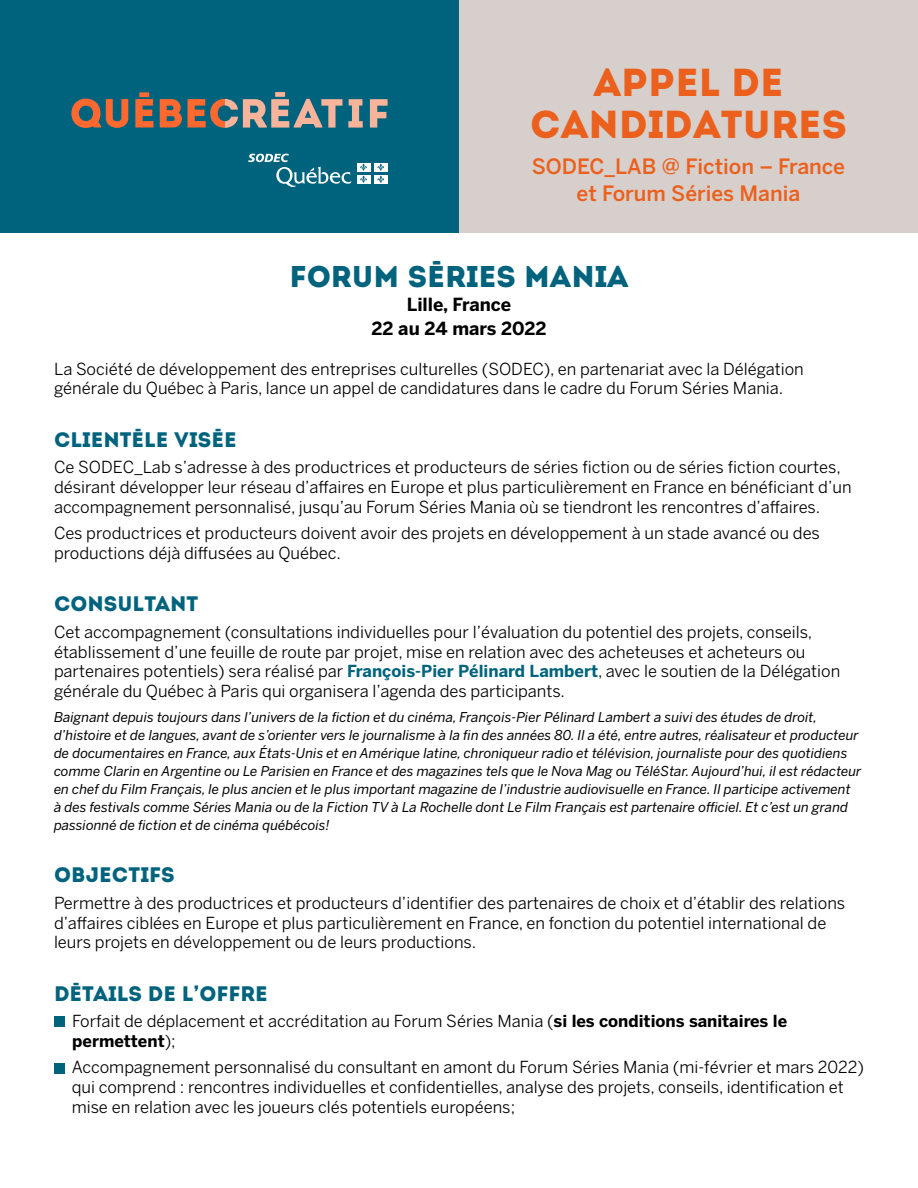
<style>
.page{position:relative;width:918px;height:1188px;background:#fff}
.page>*{position:absolute;margin:0;border:0;box-sizing:border-box;transform-origin:0 0}
.t1{font:39px/42px "Intro SODEC";color:#eb601d;text-align:center}
.t2{font:30px "Intro SODEC";color:#00637d}
.t3{font:21px "Intro SODEC";color:#00637d}
.t4{font:500 21px/27px "Benton Sans";color:#eb601d;text-align:center}
.t5{font:700 18px/24px "Benton Sans";color:#000;text-align:center}
.t6{font:16.5px/19.8px "Benton Sans";color:#000}
.t7{font:italic 13.5px/18px "Benton Sans";color:#000}
.s1{font-weight:700;color:#00637d}
.s2{font-family:"Benton Sans";font-weight:700}
.s3{font-weight:700}
</style>
<div class="page">
<div style="left:0;top:0;width:459px;height:232px;background:#00637d"></div>
<div style="left:459px;top:0;width:459px;height:232px;background:#d7cfcb"></div>
<div style="left:54px;top:1016px;width:11px;height:11px;background:#00637d"></div>
<div style="left:54px;top:1063px;width:11px;height:10px;background:#00637d"></div>
<svg style="left:71px;top:98px;width:57px;height:30px"></svg>
<svg style="left:135px;top:99px;width:18px;height:28px"></svg>
<svg style="left:160px;top:99px;width:22px;height:28px"></svg>
<div style="left:139px;top:92px;width:10px;height:5px;background:#ff682e"></div>
<svg style="left:188px;top:99px;width:154px;height:29px"></svg>
<svg style="left:348px;top:99px;width:15px;height:29px"></svg>
<svg style="left:370px;top:99px;width:18px;height:29px"></svg>
<div style="left:275px;top:92px;width:10px;height:5px;background:#f7b49a"></div>
<div style="left:357px;top:163px;width:13px;height:8px;background:#fff"></div>
<div style="left:374px;top:163px;width:14px;height:8px;background:#fff"></div>
<div style="left:357px;top:175px;width:13px;height:8px;background:#fff"></div>
<svg style="left:360px;top:163px;width:7px;height:20px"></svg>
<div style="left:374px;top:175px;width:14px;height:8px;background:#fff"></div>
<svg style="left:377px;top:163px;width:7px;height:20px"></svg>
<svg style="left:248px;top:154px;width:104px;height:33px"></svg>
<h1 class="t1" style="left:530px;top:62px;width:318px">APPEL DE<br>CANDIDATURES</h1>
<p class="t4" style="left:532px;top:153px;width:315px">SODEC_LAB @ Fiction – France et Forum Séries Mania</p>
<h2 class="t2" style="left:289px;top:258px;width:341px">FORUM SÉRIES MANIA</h2>
<p class="t5" style="left:371px;top:292px;width:177px">Lille, France<br>22 au 24 mars 2022</p>
<p class="t6" style="left:54px;top:358px;width:751px">La Société de développement des entreprises culturelles (SODEC), en partenariat avec la Délégation générale du Québec à Paris, lance un appel de candidatures dans le cadre du Forum Séries Mania.</p>
<p class="t3" style="left:54px;top:427px;width:184px">CLIENTÈLE VISÉE</p>
<p class="t6" style="left:54px;top:457px;width:799px">Ce SODEC_Lab s’adresse à des productrices et producteurs de séries fiction ou de séries fiction courtes, désirant développer leur réseau d’affaires en Europe et plus particulièrement en France en bénéficiant d’un accompagnement personnalisé, jusqu’au Forum Séries Mania où se tiendront les rencontres d’affaires.</p>
<p class="t6" style="left:54px;top:523px;width:767px">Ces productrices et producteurs doivent avoir des projets en développement à un stade avancé ou des productions déjà diffusées au Québec.</p>
<p class="t3" style="left:54px;top:591px;width:146px">CONSULTANT</p>
<p class="t6" style="left:54px;top:622px;width:788px">Cet accompagnement (consultations individuelles pour l’évaluation du potentiel des projets, conseils, établissement d’une feuille de route par projet, mise en relation avec des acheteuses et acheteurs ou partenaires potentiels) sera réalisé par <span class="s1">François-Pier Pélinard Lambert</span>, avec le soutien de la Délégation générale du Québec à Paris qui organisera l’agenda des participants.</p>
<p class="t7" style="left:54px;top:708px;width:809px">Baignant depuis toujours dans l’univers de la fiction et du cinéma, François-Pier Pélinard Lambert a suivi des études de droit, d’histoire et de langues, avant de s’orienter vers le journalisme à la fin des années 80. Il a été, entre autres, réalisateur et producteur de documentaires en France, aux États-Unis et en Amérique latine, chroniqueur radio et télévision, journaliste pour des quotidiens comme Clarin en Argentine ou Le Parisien en France et des magazines tels que le Nova Mag ou TéléStar. Aujourd’hui, il est rédacteur en chef du Film Français, le plus ancien et le plus important magazine de l’industrie audiovisuelle en France. Il participe activement<br>à des festivals comme Séries Mania ou de la Fiction TV à La Rochelle dont Le Film Français est partenaire officiel. Et c’est un grand passionné de fiction et de cinéma québécois!</p>
<p class="t3" style="left:54px;top:862px;width:122px">OBJECTIFS</p>
<p class="t6" style="left:54px;top:893px;width:793px">Permettre à des productrices et producteurs d’identifier des partenaires de choix et d’établir des relations d’affaires ciblées en Europe et plus particulièrement en France, en fonction du potentiel international de leurs projets en développement ou de leurs productions.</p>
<p class="t3" style="left:54px;top:980px;width:215px">DÉTAILS DE L<span class="s2">’</span>OFFRE</p>
<p class="t6" style="left:72px;top:1011px;width:716px">Forfait de déplacement et accréditation au Forum Séries Mania (<span class="s3">si les conditions sanitaires le permettent</span>);</p>
<p class="t6" style="left:72px;top:1057px;width:794px">Accompagnement personnalisé du consultant en amont du Forum Séries Mania (mi-février et mars 2022) qui comprend : rencontres individuelles et confidentielles, analyse des projets, conseils, identification et mise en relation avec les joueurs clés potentiels européens;</p>
</div>
